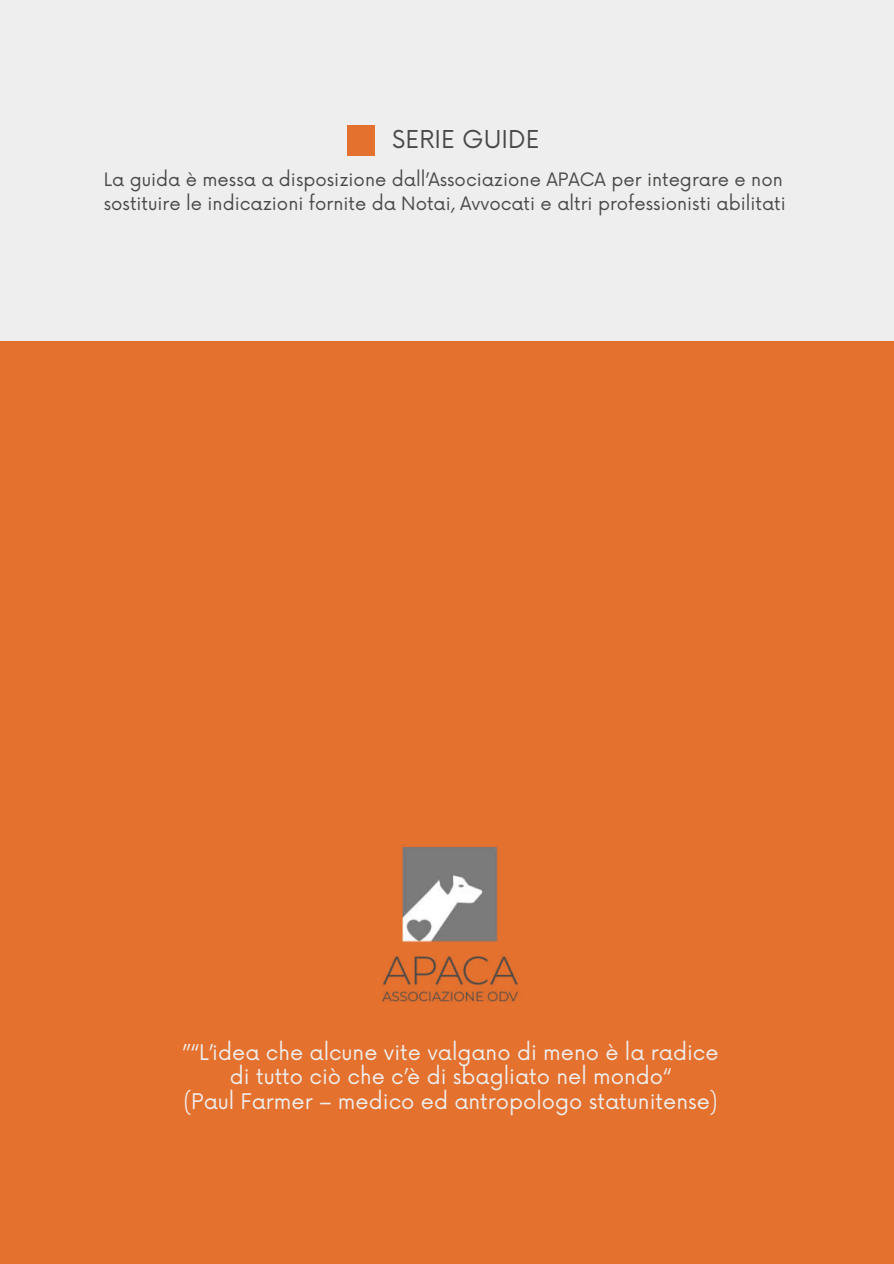
<style>
.page{position:relative;width:894px;height:1264px;background:#fff}
.page>*{position:absolute;margin:0;border:0;box-sizing:border-box;transform-origin:0 0}
.t1{font:24px "Now";color:#494948}
.t2{font:21px/24.8px "Now";color:#efeeee;text-align:center}
.t3{font:18px/23.7px "Now";color:#494948}
</style>
<div class="page">
<div style="left:0;top:0;width:893px;height:1263px;background:#efeeee"></div>
<div style="left:0;top:341px;width:893px;height:922px;background:#e4712e"></div>
<div style="left:347px;top:125px;width:27px;height:31px;background:#e4712e"></div>
<img style="left:382px;top:846px;width:136px;height:156px">
<h1 class="t1" style="left:392px;top:120px;width:149px">SERIE GUIDE</h1>
<p class="t3" style="left:104px;top:167px;width:683px">La guida è messa a disposizione dall’Associazione APACA per integrare e non sostituire le indicazioni fornite da Notai, Avvocati e altri professionisti abilitati</p>
<p class="t2" style="left:183px;top:1038px;width:537px">=&lt;L’idea che alcune vite valgano di meno è la radice di tutto ciò che c’è di sbagliato nel mondo&lt;<br>(Paul Farmer – medico ed antropologo statunitense)</p>
</div>
